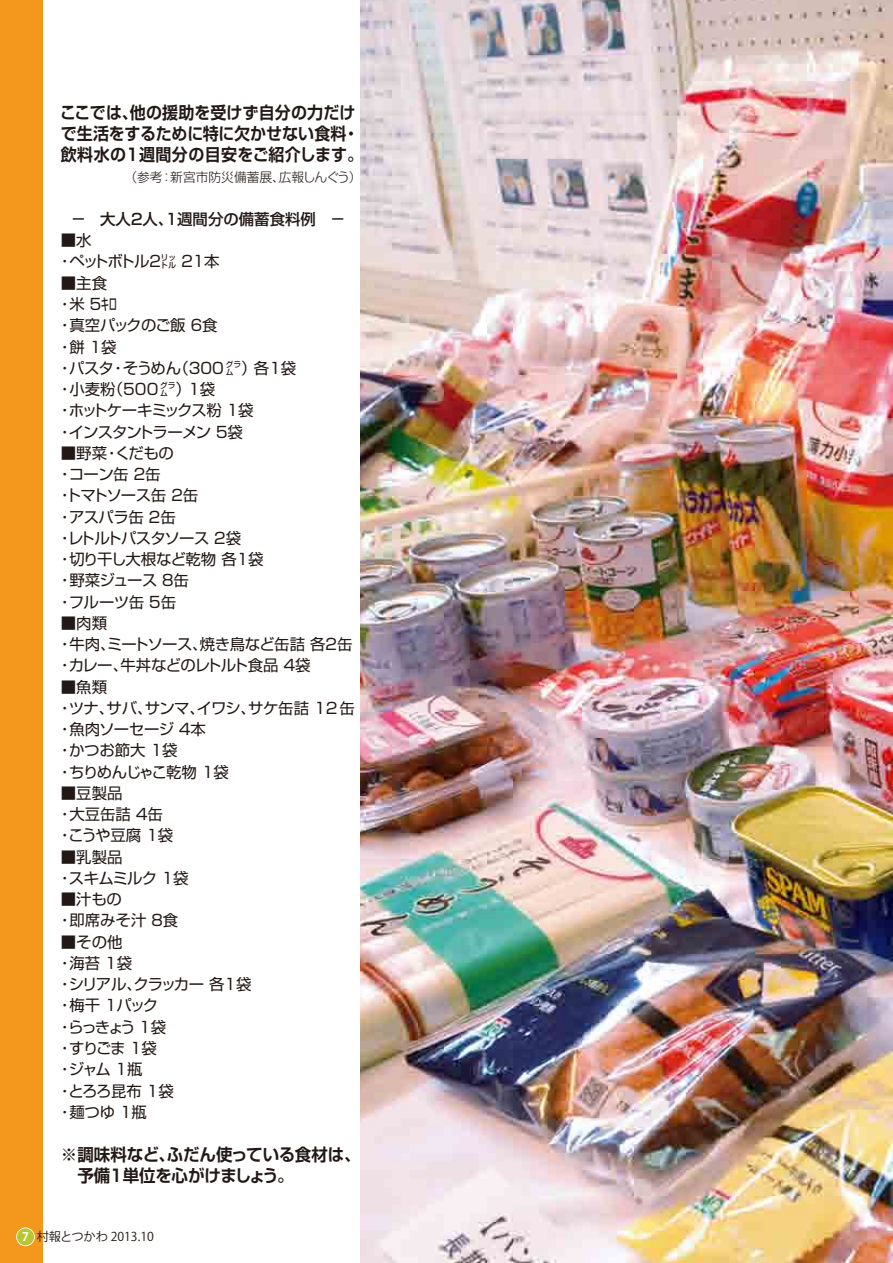
<style>
.page{position:relative;width:893px;height:1263px;background:#fff}
.page>*{position:absolute;margin:0;border:0;box-sizing:border-box;transform-origin:0 0}
.t1{font:700 16.95px/21.3px "Shin Go Pro De";color:#221815;scale:.94 1}
.t2{font:700 16.95px/21.3px "Shin Go Pro De";color:#221815}
.t3{font:15.45px/21.3px "Shin Go Pro";letter-spacing:-.055em;color:#221815}
.t4{font:15.45px/21.3px "Shin Go Pro";letter-spacing:-.13em;color:#221815}
.t5{font:15.45px/21.3px "Shin Go Pro";color:#221815}
.t6{font:500 15.45px "Shin Go Pro";color:#221815}
.t7{font:300 12.75px "Shin Go Pro";color:#221815}
.t8{font:12.15px "Koz Go Pro";color:#221815}
.s1{font-weight:700;font-size:11.7px;color:#fff}
</style>
<div class="page">
<div style="left:0;top:0;width:43px;height:1263px;background:#f3981c"></div>
<img style="left:361px;top:0;width:532px;height:1263px">
<svg style="left:16px;top:1227px;width:19px;height:19px"></svg>
<p class="t1" style="left:60px;top:100px;width:324px">ここでは、他の援助を受けず自分の力だけで生活をするために特に欠かせない食料・飲料水の１週間分の目安をご紹介します。</p>
<p class="t7" style="left:124px;top:167px;width:239px">（参考：新宮市防災備蓄展、広報しんぐう）</p>
<p class="t6" style="left:71px;top:206px;width:276px">－　大人２人、１週間分の備蓄食料例　－</p>
<p class="t4" style="left:57px;top:228px;width:164px">■水<br>・ペットボトル２㍑ ２１本</p>
<p class="t3" style="left:57px;top:270px;width:241px">■主食<br>・米 ５ｷﾛ<br>・真空パックのご飯 ６食<br>・餅 １袋<br>・パスタ・そうめん（300 ㌘）各１袋・小麦粉（500㌘）１袋<br>・ホットケーキミックス粉 １袋<br>・インスタントラーメン ５袋</p>
<p class="t3" style="left:57px;top:440px;width:208px">■野菜・くだもの<br>・コーン缶 ２缶<br>・トマトソース缶 ２缶<br>・アスパラ缶 ２缶<br>・レトルトパスタソース ２袋<br>・切り干し大根など乾物 各１袋・野菜ジュース ８缶<br>・フルーツ缶 ５缶</p>
<p class="t3" style="left:57px;top:610px;width:297px">■肉類<br>・牛肉、ミートソース、焼き鳥など缶詰 各２缶・カレー、牛丼などのレトルト食品 ４袋</p>
<p class="t3" style="left:57px;top:674px;width:299px">■魚類<br>・ツナ、サバ、サンマ、イワシ、サケ缶詰 12 缶・魚肉ソーセージ ４本<br>・かつお節大 １袋<br>・ちりめんじゃこ乾物 １袋</p>
<p class="t5" style="left:57px;top:780px;width:118px">■豆製品<br>・大豆缶詰 ４缶・こうや豆腐 １袋</p>
<p class="t3" style="left:57px;top:844px;width:133px">■乳製品<br>・スキムミルク １袋</p>
<p class="t5" style="left:57px;top:887px;width:123px">■汁もの<br>・即席みそ汁 ８食</p>
<p class="t4" style="left:57px;top:929px;width:196px">■その他<br>・海苔 １袋<br>・シリアル、クラッカー 各１袋・梅干 １パック<br>・らっきょう １袋<br>・すりごま １袋<br>・ジャム １瓶<br>・とろろ昆布 １袋<br>・麺つゆ １瓶</p>
<p class="t2" style="left:61px;top:1141px;width:301px">※調味料など、ふだん使っている食材は、　予備１単位を心がけましょう。</p>
<p class="t8" style="left:22px;top:1229px;width:133px"><span class="s1">7</span> 村報とつかわ 2013.10</p>
</div>
